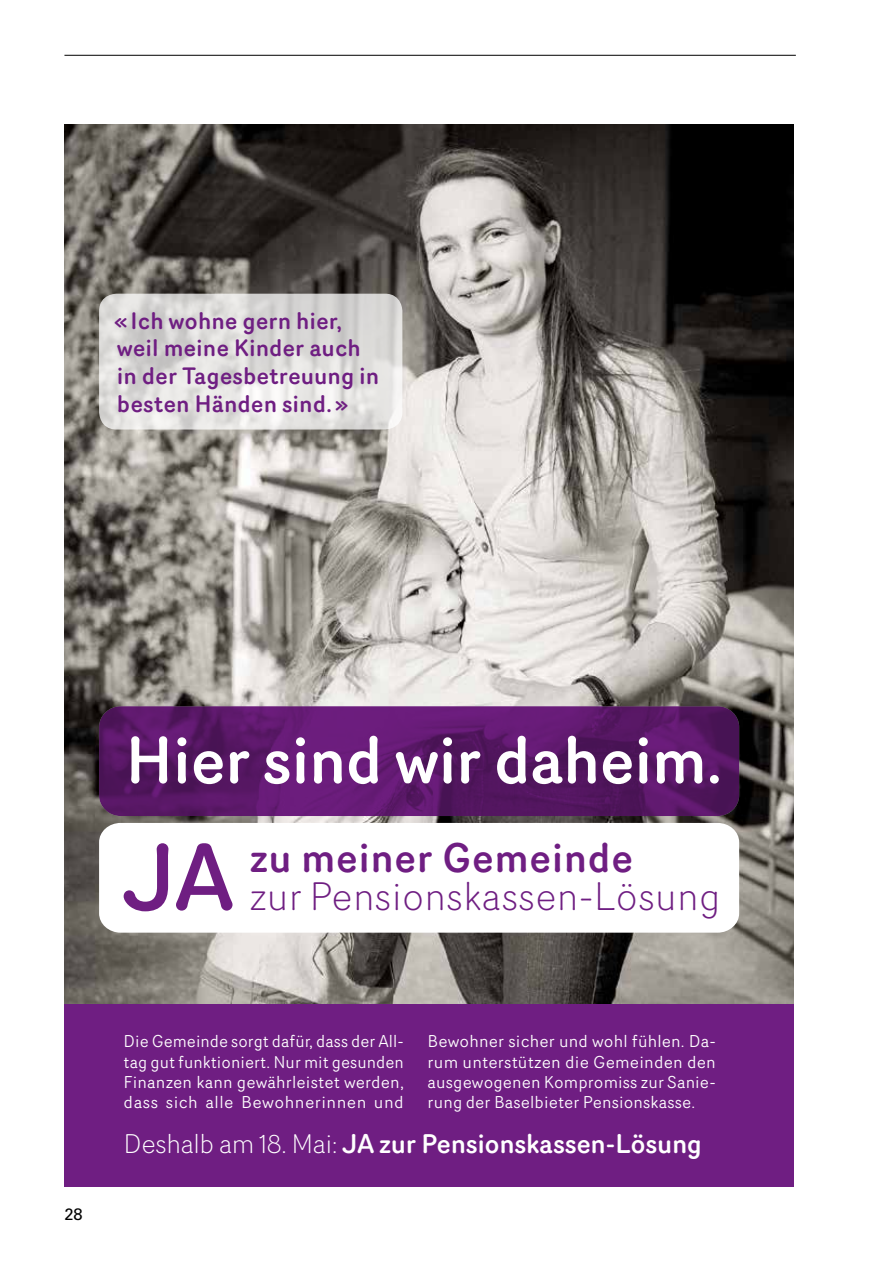
<style>
.page{position:relative;width:893px;height:1263px;background:#fff}
.page>*{position:absolute;margin:0;border:0;box-sizing:border-box;transform-origin:0 0}
.t1{font:500 92.1px "Router";color:#6f1e82}
.t2{font:500 64.65px "Router";letter-spacing:-.015em;color:#fff}
.t3{font:500 40.2px "Router";letter-spacing:.01em;color:#6f1e82}
.t4{font:300 38.85px "Router";letter-spacing:.005em;color:#6f1e82}
.t5{font:500 26.4px "Router";letter-spacing:-.015em;color:#fff}
.t6{font:500 23.25px/27.8px "Router";color:#6f1e82}
.t7{font:16.8px/20.1px "Router";letter-spacing:.01em;color:#fff;text-align:justify}
.t8{font:16.5px "Univers";color:#000}
.s1{font-weight:300}
</style>
<div class="page">
<hr style="left:64px;top:55px;width:732px;height:1px;background:#000">
<img style="left:64px;top:125px;width:730px;height:879px">
<svg style="left:99px;top:823px;width:640px;height:110px"></svg>
<div style="left:64px;top:1004px;width:730px;height:182px;background:#6f1e82"></div>
<svg style="left:99px;top:706px;width:640px;height:110px;background:#5b1869"></svg>
<svg style="left:99px;top:294px;width:303px;height:135px;background:#dedcdb"></svg>
<h3 class="t6" style="left:114px;top:306px;width:267px">« Ich wohne gern hier, weil meine Kinder auch in der Tagesbetreuung in besten Händen sind. »</h3>
<h2 class="t2" style="left:125px;top:711px;width:599px">Hier sind wir daheim.</h2>
<h1 class="t1" style="left:122px;top:808px;width:114px">JA</h1>
<h3 class="t3" style="left:250px;top:828px;width:385px">zu meiner Gemeinde</h3>
<h3 class="t4" style="left:250px;top:868px;width:472px">zur Pensionskassen-Lösung</h3>
<p class="t8" style="left:64px;top:1204px;width:20px">28</p>
<p class="t7" style="left:124px;top:1031px;width:282px">Die Gemeinde sorgt dafür, dass der All&shy;tag gut funktioniert. Nur mit gesunden Finanzen kann gewährleistet werden, dass sich alle Bewohnerinnen und</p>
<p class="t7" style="left:428px;top:1031px;width:290px">Bewohner sicher und wohl fühlen. Da&shy;rum unterstützen die Gemeinden den ausgewogenen Kompromiss zur Sanie&shy;rung der Baselbieter Pensionskasse.</p>
<h3 class="t5" style="left:124px;top:1124px;width:580px"><span class="s1">Deshalb am 18. Mai:</span> JA zur Pensionskassen-Lösung</h3>
</div>
